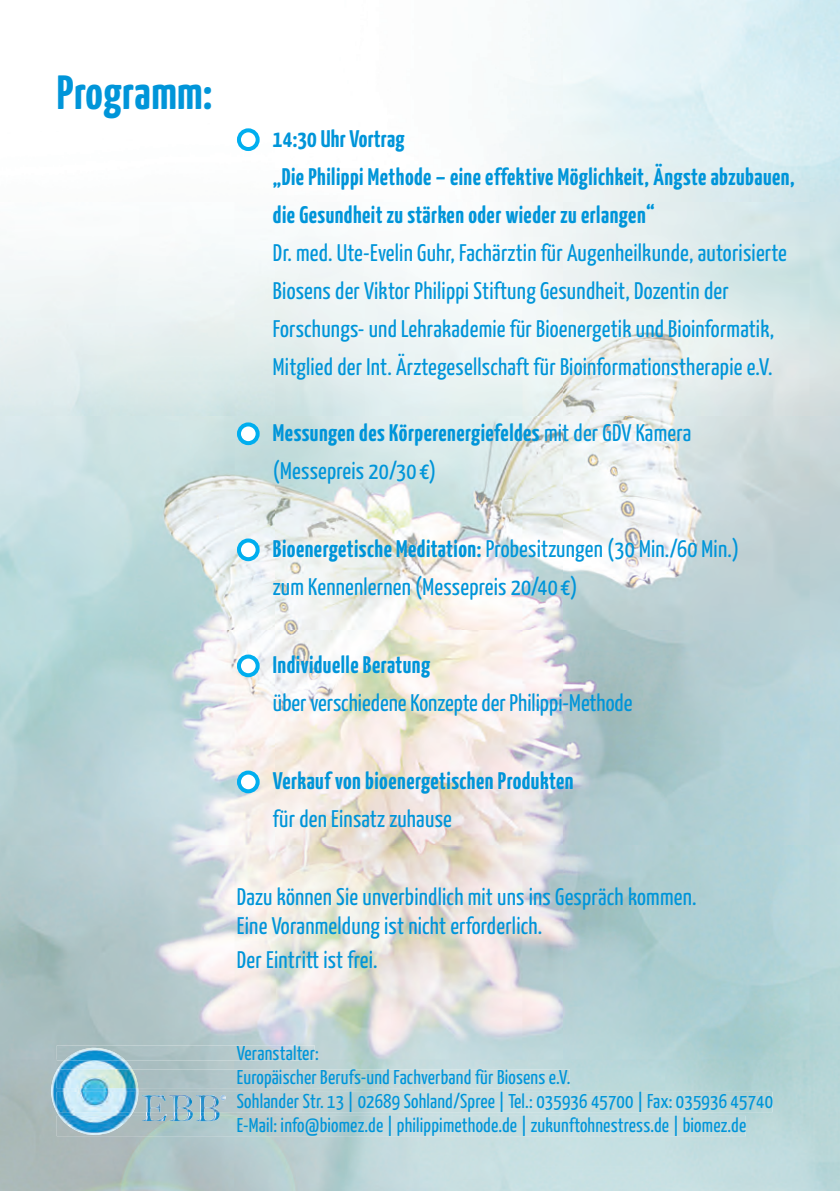
<style>
.page{position:relative;width:840px;height:1191px;background:#fff}
.page>*{position:absolute;margin:0;border:0;box-sizing:border-box;transform-origin:0 0}
.t1{font:700 48px "Yanone Kaffeesatz";letter-spacing:.01em;color:#0095d9}
.t2{font:24px/38px "Yanone Kaffeesatz";letter-spacing:.01em;color:#0095d9}
.t3{font:700 24px/38px "Yanone Kaffeesatz";letter-spacing:.02em;color:#0095d9}
.t4{font:20px/24px "Yanone Kaffeesatz";letter-spacing:.01em;color:#0095d9}
.s1{font-weight:700}
</style>
<div class="page">
<img style="left:0;top:0;width:839px;height:1191px">
<img style="left:57px;top:1045px;width:257px;height:15px">
<img style="left:138px;top:1069px;width:431px;height:19px">
<img style="left:138px;top:1091px;width:634px;height:21px">
<img style="left:57px;top:1115px;width:688px;height:21px">
<div style="left:239px;top:130px;width:18px;height:19px;background:#fff;border-radius:50%"></div>
<div style="left:237px;top:128px;width:22px;height:23px;border:4px solid #00aeef;border-radius:50%"></div>
<div style="left:239px;top:424px;width:18px;height:19px;background:#fff;border-radius:50%"></div>
<div style="left:237px;top:422px;width:22px;height:23px;border:4px solid #00aeef;border-radius:50%"></div>
<div style="left:239px;top:540px;width:18px;height:19px;background:#fff;border-radius:50%"></div>
<div style="left:237px;top:538px;width:22px;height:23px;border:4px solid #00aeef;border-radius:50%"></div>
<div style="left:239px;top:656px;width:18px;height:19px;background:#fff;border-radius:50%"></div>
<div style="left:237px;top:654px;width:22px;height:23px;border:4px solid #00aeef;border-radius:50%"></div>
<div style="left:239px;top:772px;width:18px;height:19px;background:#fff;border-radius:50%"></div>
<div style="left:237px;top:770px;width:22px;height:23px;border:4px solid #00aeef;border-radius:50%"></div>
<img style="left:51px;top:1060px;width:81px;height:34px">
<img style="left:64px;top:1047px;width:61px;height:13px">
<img style="left:57px;top:1069px;width:81px;height:19px">
<img style="left:57px;top:1091px;width:81px;height:21px">
<svg style="left:59px;top:1115px;width:13px;height:13px"></svg>
<svg style="left:220px;top:1095px;width:6px;height:5px"></svg>
<img style="left:173px;top:1112px;width:20px;height:3px">
<img style="left:169px;top:1095px;width:23px;height:17px">
<img style="left:173px;top:1115px;width:14px;height:5px">
<img style="left:200px;top:1112px;width:19px;height:3px">
<img style="left:196px;top:1095px;width:23px;height:17px">
<img style="left:196px;top:1115px;width:23px;height:6px">
<img style="left:146px;top:1112px;width:14px;height:3px">
<img style="left:142px;top:1095px;width:24px;height:17px">
<img style="left:142px;top:1115px;width:24px;height:6px">
<h1 class="t1" style="left:57px;top:63px;width:157px">Programm:</h1>
<p class="t3" style="left:273px;top:119px;width:523px">14:30 Uhr Vortrag<br>„Die Philippi Methode – eine effektive Möglichkeit, Ängste abzubauen, die Gesundheit zu stärken oder wieder zu erlangen“</p>
<p class="t2" style="left:273px;top:233px;width:515px">Dr. med. Ute-Evelin Guhr, Fachärztin für Augenheilkunde, autorisierte Biosens der Viktor Philippi Stiftung Gesundheit, Dozentin der Forschungs- und Lehrakademie für Bioenergetik und Bioinformatik, Mitglied der Int. Ärztegesellschaft für Bioinformationstherapie e.V.</p>
<p class="t2" style="left:273px;top:413px;width:420px"><span class="s1">Messungen des Körperenergiefeldes</span> mit der GDV Kamera (Messepreis 20/30 €)</p>
<p class="t2" style="left:273px;top:529px;width:467px"><span class="s1">Bioenergetische Meditation:</span> Probesitzungen (30 Min./60 Min.) zum Kennenlernen (Messepreis 20/40 €)</p>
<p class="t3" style="left:273px;top:645px;width:159px">Individuelle Beratung</p>
<p class="t2" style="left:273px;top:683px;width:361px">über verschiedene Konzepte der Philippi-Methode</p>
<p class="t3" style="left:273px;top:761px;width:302px">Verkauf von bioenergetischen Produkten</p>
<p class="t2" style="left:273px;top:799px;width:180px">für den Einsatz zuhause</p>
<p class="t2" style="left:237px;top:882px;width:461px;line-height:28.8px">Dazu können Sie unverbindlich mit uns ins Gespräch kommen.<br>Eine Voranmeldung ist nicht erforderlich.</p>
<p class="t2" style="left:237px;top:940px;width:142px">Der Eintritt ist frei.</p>
<p class="t4" style="left:237px;top:1040px;width:537px">Veranstalter:<br>Europäischer Berufs-und Fachverband für Biosens e.V.<br>Sohlander Str. 13 | 02689 Sohland/Spree | Tel.: 035936 45700 | Fax: 035936 45740<br>E-Mail: info@biomez.de | philippimethode.de | zukunftohnestress.de | biomez.de</p>
</div>
